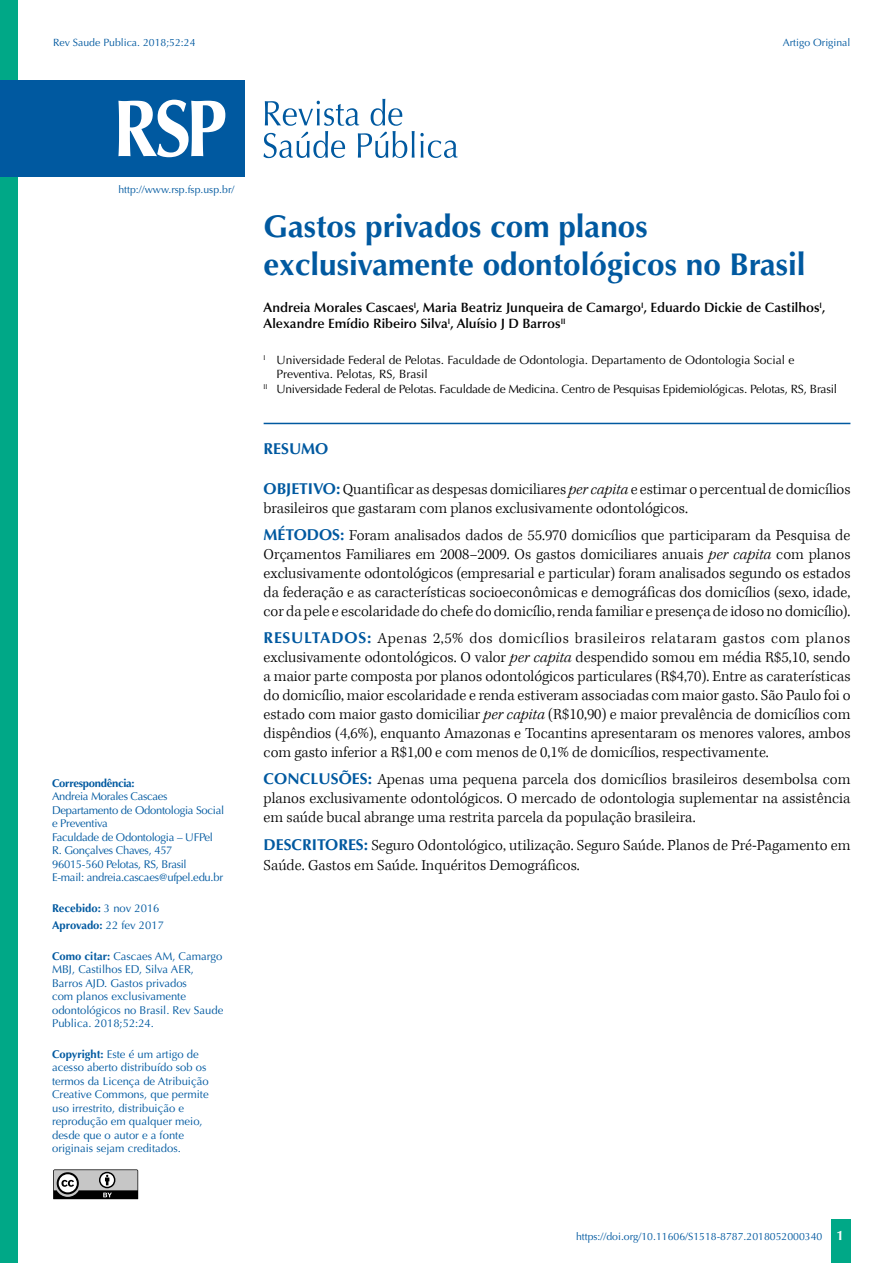
<style>
.page{position:relative;width:893px;height:1263px;background:#fff}
.page>*{position:absolute;margin:0;border:0;box-sizing:border-box;transform-origin:0 0}
.t1{font:700 31.5px/37.8px "Optima";color:#0059a0}
.t2{font:300 15.75px/18.9px "Kepler Std";color:#000;text-align:justify}
.t3{font:700 15.75px "Optima";color:#0059a0}
.t4{font:600 13.5px/16.2px "Optima";color:#000}
.t5{font:12px "Optima";color:#000}
.t6{font:12px "Optima";letter-spacing:-.02em;color:#000}
.t7{font:11.25px/13.5px "Optima";color:#0059a0}
.t8{font:11.25px/13.5px "Optima";letter-spacing:-.025em;color:#0059a0}
.t9{font:700 11.25px/17.7px "Optima";color:#0059a0}
.t10{font:700 11.25px "Optima";letter-spacing:-.025em;color:#0059a0}
.t11{font:10.5px "Optima";color:#0059a0}
.s1{font-weight:400}
.s2{font-weight:700}
.s3{font-family:"Optima";font-weight:700;color:#0059a0}
.s4{font-style:italic}
.s5{font-weight:700;font-size:13.5px;color:#fff}
</style>
<div class="page">
<div style="left:831px;top:1220px;width:20px;height:43px;background:#00a887"></div>
<svg style="left:53px;top:1169px;width:85px;height:30px;background:#838383"></svg>
<div style="left:0;top:0;width:18px;height:1263px;background:#00a887"></div>
<hr style="left:264px;top:423px;width:586px;height:1px;background:#0059a0">
<svg style="left:263px;top:99px;width:195px;height:59px"></svg>
<div style="left:0;top:80px;width:244px;height:96px;background:#0059a0"></div>
<svg style="left:118px;top:100px;width:107px;height:57px"></svg>
<p class="t11" style="left:53px;top:36px;width:144px">Rev Saude Publica. 2018;52:24</p>
<p class="t11" style="left:783px;top:36px;width:69px">Artigo Original</p>
<p class="t11" style="left:118px;top:183px;width:117px">http://www.rsp.fsp.usp.br/</p>
<p class="t10" style="left:52px;top:776px;width:84px">Correspondência:</p>
<p class="t8" style="left:52px;top:790px;width:174px">Andreia Morales Cascaes<br>Departamento de Odontologia Social e Preventiva<br>Faculdade de Odontologia – UFPel<br>R. Gonçalves Chaves, 457<br>96015-560 Pelotas, RS, Brasil<br>E-mail: andreia.cascaes@ufpel.edu.br</p>
<p class="t9" style="left:52px;top:899px;width:113px">Recebido: <span class="s1">3 nov 2016<br></span>Aprovado: <span class="s1">22 fev 2017</span></p>
<p class="t7" style="left:52px;top:949px;width:173px"><span class="s2">Como citar:</span> Cascaes AM, Camargo<br>MBJ, Castilhos ED, Silva AER,<br>Barros AJD. Gastos privados<br>com planos exclusivamente odontológicos no Brasil. Rev Saude<br>Publica. 2018;52:24.</p>
<p class="t7" style="left:52px;top:1047px;width:158px"><span class="s2">Copyright:</span> Este é um artigo de acesso aberto distribuído sob os termos da Licença de Atribuição<br>Creative Commons, que permite uso irrestrito, distribuição e reprodução em qualquer meio, desde que o autor e a fonte originais sejam creditados.</p>
<h1 class="t1" style="left:264px;top:208px;width:543px">Gastos privados com planos exclusivamente odontológicos no Brasil</h1>
<p class="t4" style="left:264px;top:300px;width:563px">Andreia Morales Cascaes<sup>I</sup>, Maria Beatriz Junqueira de Camargo<sup>I</sup>, Eduardo Dickie de Castilhos<sup>I</sup>,<br>Alexandre Emídio Ribeiro Silva<sup>I</sup>, Aluísio J D Barros<sup>II</sup></p>
<p class="t5" style="left:264px;top:353px;width:532px"><sup>I</sup> Universidade Federal de Pelotas. Faculdade de Odontologia. Departamento de Odontologia Social e</p>
<p class="t5" style="left:276px;top:367px;width:153px">Preventiva. Pelotas, RS, Brasil</p>
<p class="t6" style="left:264px;top:382px;width:575px"><sup>II</sup> Universidade Federal de Pelotas. Faculdade de Medicina. Centro de Pesquisas Epidemiológicas. Pelotas, RS, Brasil</p>
<p class="t3" style="left:264px;top:439px;width:66px">RESUMO</p>
<p class="t2" style="left:264px;top:480px;width:588px"><span class="s3">OBJETIVO:</span> Quantificar as despesas domiciliares <span class="s4">per capita</span> e estimar o percentual de domicílios brasileiros que gastaram com planos exclusivamente odontológicos.</p>
<p class="t2" style="left:264px;top:527px;width:588px"><span class="s3">MÉTODOS:</span> Foram analisados dados de 55.970 domicílios que participaram da Pesquisa de Orçamentos Familiares em 2008–2009. Os gastos domiciliares anuais <span class="s4">per capita</span> com planos exclusivamente odontológicos (empresarial e particular) foram analisados segundo os estados da federação e as características socioeconômicas e demográficas dos domicílios (sexo, idade, cor da pele e escolaridade do chefe do domicílio, renda familiar e presença de idoso no domicílio).</p>
<p class="t2" style="left:264px;top:630px;width:588px"><span class="s3">RESULTADOS:</span> Apenas 2,5% dos domicílios brasileiros relataram gastos com planos exclusivamente odontológicos. O valor <span class="s4">per capita</span> despendido somou em média R$5,10, sendo a maior parte composta por planos odontológicos particulares (R$4,70). Entre as caraterísticas do domicílio, maior escolaridade e renda estiveram associadas com maior gasto. São Paulo foi o estado com maior gasto domiciliar <span class="s4">per capita</span> (R$10,90) e maior prevalência de domicílios com dispêndios (4,6%), enquanto Amazonas e Tocantins apresentaram os menores valores, ambos com gasto inferior a R$1,00 e com menos de 0,1% de domicílios, respectivamente.</p>
<p class="t2" style="left:264px;top:771px;width:588px"><span class="s3">CONCLUSÕES:</span> Apenas uma pequena parcela dos domicílios brasileiros desembolsa com planos exclusivamente odontológicos. O mercado de odontologia suplementar na assistência em saúde bucal abrange uma restrita parcela da população brasileira.</p>
<p class="t2" style="left:264px;top:836px;width:588px;line-height:19.8px"><span class="s3">DESCRITORES:</span> Seguro Odontológico, utilização. Seguro Saúde. Planos de Pré-Pagamento em<br>Saúde. Gastos em Saúde. Inquéritos Demográficos.</p>
<p class="t11" style="left:576px;top:1230px;width:269px">https://doi.org/10.11606/S1518-8787.2018052000340 <span class="s5">1</span></p>
</div>
